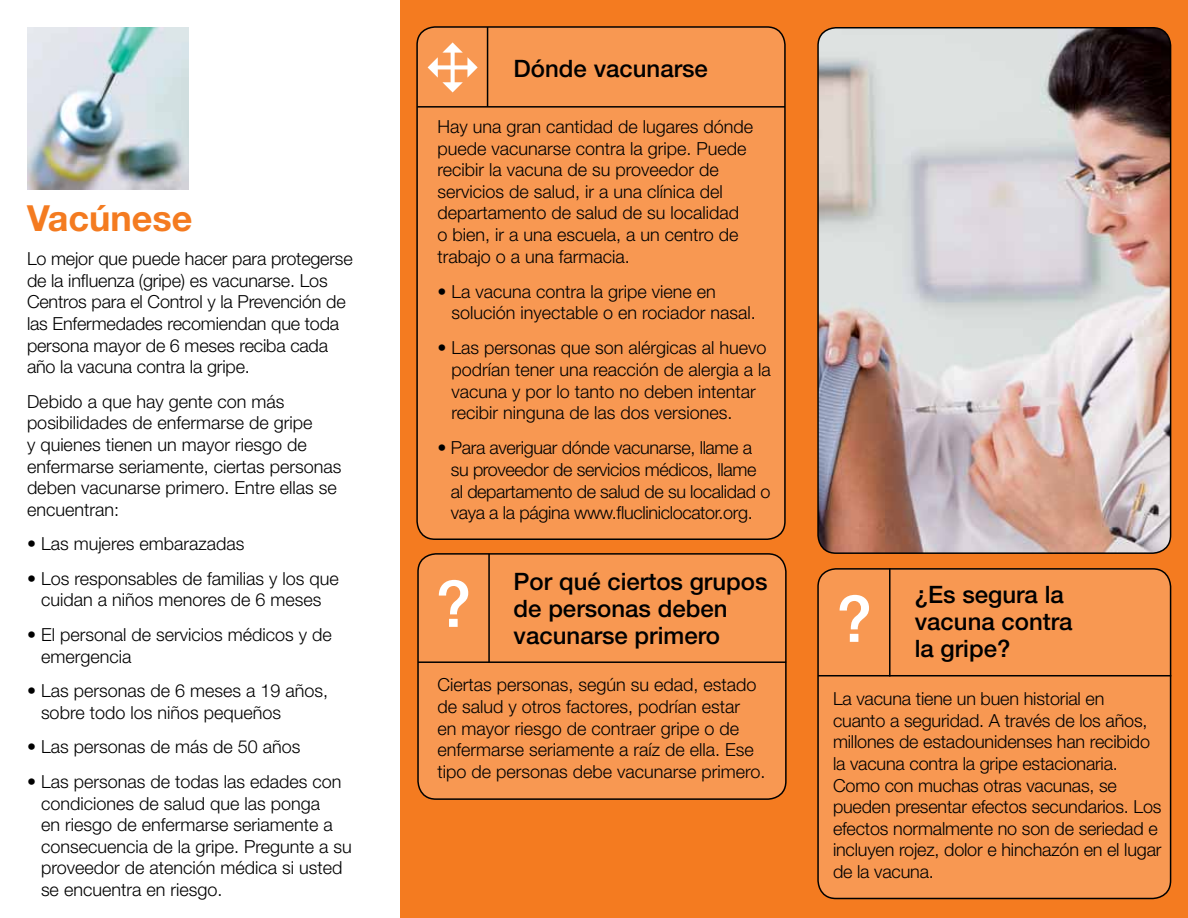
<style>
.page{position:relative;width:1188px;height:918px;background:#fff}
.page>*{position:absolute;margin:0;border:0;box-sizing:border-box;transform-origin:0 0}
.t1{font:700 36px "Helvetica Neue LT Std";color:#f47b20}
.t2{font:500 24px/27px "Helvetica Neue LT Std";color:#000}
.t3{font:300 18px/21.6px "Helvetica Neue LT Std";color:#000}
.t4{font:300 18px/21.6px "Helvetica Neue LT Std";letter-spacing:-.02em;color:#000}
</style>
<div class="page">
<div style="left:401px;top:0;width:787px;height:918px;background:#f47b20"></div>
<img style="left:27px;top:27px;width:162px;height:162px">
<img style="left:818px;top:28px;width:353px;height:525px">
<div style="left:817px;top:27px;width:354px;height:527px;border:2px solid #000;border-radius:18px"></div>
<div style="left:818px;top:569px;width:353px;height:329px;background:#f89852;border-radius:18px"></div>
<svg style="left:840px;top:595px;width:29px;height:47px"></svg>
<div style="left:817px;top:568px;width:354px;height:331px;border:2px solid #000;border-radius:18px"></div>
<hr style="left:818px;top:675px;width:353px;height:1px;background:#000">
<div style="left:417px;top:27px;width:368px;height:512px;background:#f89852;border-radius:18px"></div>
<svg style="left:428px;top:42px;width:50px;height:50px"></svg>
<div style="left:416px;top:26px;width:370px;height:514px;border:2px solid #000;border-radius:18px"></div>
<hr style="left:417px;top:106px;width:368px;height:2px;background:#000">
<hr style="left:487px;top:27px;width:1px;height:80px;background:#000">
<div style="left:418px;top:554px;width:368px;height:245px;background:#f89852;border-radius:18px"></div>
<svg style="left:439px;top:580px;width:29px;height:47px"></svg>
<div style="left:417px;top:553px;width:370px;height:247px;border:2px solid #000;border-radius:18px"></div>
<hr style="left:418px;top:661px;width:368px;height:2px;background:#000">
<hr style="left:488px;top:554px;width:2px;height:108px;background:#000">
<hr style="left:889px;top:568px;width:2px;height:108px;background:#000">
<h1 class="t1" style="left:27px;top:196px;width:167px">Vacúnese</h1>
<p class="t3" style="left:27px;top:248px;width:327px">Lo mejor que puede hacer para protegerse de la influenza (gripe) es vacunarse. Los Centros para el Control y la Prevención de las Enfermedades recomiendan que toda persona mayor de 6 meses reciba cada año la vacuna contra la gripe.</p>
<p class="t3" style="left:27px;top:390px;width:316px">Debido a que hay gente con más posibilidades de enfermarse de gripe<br>y quienes tienen un mayor riesgo de enfermarse seriamente, ciertas personas deben vacunarse primero. Entre ellas se encuentran:</p>
<p class="t3" style="left:27px;top:533px;width:219px">• Las mujeres embarazadas</p>
<p class="t3" style="left:27px;top:567px;width:313px;text-align:center">• Los responsables de familias y los que cuidan a niños menores de 6 meses</p>
<p class="t3" style="left:41px;top:623px;width:292px;text-indent:-14px">• El personal de servicios médicos y de emergencia</p>
<p class="t3" style="left:41px;top:680px;width:289px;text-indent:-14px">• Las personas de 6 meses a 19 años, sobre todo los niños pequeños</p>
<p class="t3" style="left:27px;top:736px;width:275px">• Las personas de más de 50 años</p>
<p class="t3" style="left:41px;top:770px;width:312px;text-indent:-14px">• Las personas de todas las edades con condiciones de salud que las ponga<br>en riesgo de enfermarse seriamente a consecuencia de la gripe. Pregunte a su proveedor de atención médica si usted se encuentra en riesgo.</p>
<h2 class="t2" style="left:514px;top:55px;width:196px">Dónde vacunarse</h2>
<p class="t3" style="left:437px;top:115px;width:317px">Hay una gran cantidad de lugares dónde puede vacunarse contra la gripe. Puede recibir la vacuna de su proveedor de servicios de salud, ir a una clínica del departamento de salud de su localidad o bien, ir a una escuela, a un centro de trabajo o a una farmacia.</p>
<p class="t3" style="left:451px;top:280px;width:306px;text-indent:-14px">• La vacuna contra la gripe viene en solución inyectable o en rociador nasal.</p>
<p class="t3" style="left:451px;top:337px;width:321px;text-indent:-14px">• Las personas que son alérgicas al huevo podrían tener una reacción de alergia a la vacuna y por lo tanto no deben intentar recibir ninguna de las dos versiones.</p>
<p class="t4" style="left:451px;top:437px;width:321px;text-indent:-13px">• Para averiguar dónde vacunarse, llame a su proveedor de servicios médicos, llame al departamento de salud de su localidad o vaya a la página www.flucliniclocator.org.</p>
<h2 class="t2" style="left:514px;top:568px;width:255px">Por qué ciertos grupos de personas deben vacunarse primero</h2>
<p class="t3" style="left:437px;top:674px;width:330px">Ciertas personas, según su edad, estado de salud y otros factores, podrían estar<br>en mayor riesgo de contraer gripe o de enfermarse seriamente a raíz de ella. Ese tipo de personas debe vacunarse primero.</p>
<h2 class="t2" style="left:915px;top:580px;width:159px">¿Es segura la vacuna contra la gripe?</h2>
<p class="t3" style="left:833px;top:688px;width:330px">La vacuna tiene un buen historial en<br>cuanto a seguridad. A través de los años, millones de estadounidenses han recibido la vacuna contra la gripe estacionaria.<br>Como con muchas otras vacunas, se pueden presentar efectos secundarios. Los efectos normalmente no son de seriedad e incluyen rojez, dolor e hinchazón en el lugar de la vacuna.</p>
</div>
